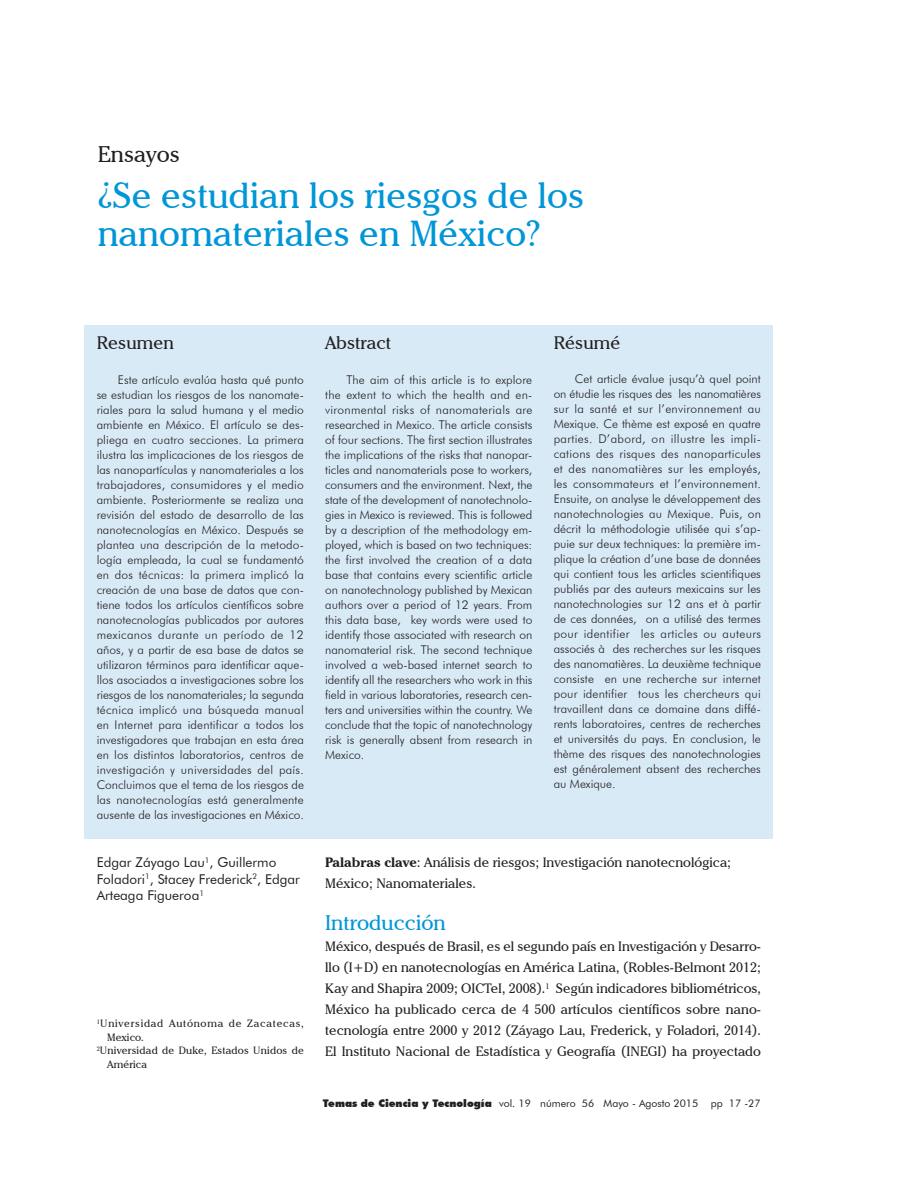
<style>
.page{position:relative;width:918px;height:1188px;background:#fff}
.page>*{position:absolute;margin:0;border:0;box-sizing:border-box;transform-origin:0 0}
._1__Cabeza{font:36px/37.5px "Cheltenham IT Cby BT";color:#0196d7}
.ensayo{font:22.5px "Cheltenham IT Cby BT";color:#231f20}
._1__subcabeza{font:21px "Cheltenham IT Cby BT";color:#0196d7}
.AbstracsTitulos{font:18px "Cheltenham IT Cby BT";color:#231f20}
.Cuerpo_1er_línea{font:13.5px/21px "Cheltenham IT Cby BT";color:#231f20}
.autor{font:13.5px/16.5px "Futura BT";color:#231f20}
.abstract__resumen_es{font:300 12px/15px "Futura BT";color:#231f20;text-align:justify}
.abstrait__frances{font:300 12px/15px "Futura BT";letter-spacing:.005em;color:#231f20;text-align:justify}
.abstract__resumen_in{font:300 12px/15px "Futura BT";color:#231f20;text-align:justify}
.t1{font:10.5px "Futura BT";color:#231f20}
.autor-referencia{font:10.5px/13.5px "Cheltenham IT Cby BT";letter-spacing:.015em;color:#231f20}
.autor-referencia-2{font:10.5px/13.5px "Cheltenham IT Cby BT";letter-spacing:.065em;color:#231f20}
.s1{font-weight:700}
.s2{font-weight:900}
</style>
<div class="page">
<div style="left:84px;top:325px;width:688px;height:513px;background:#d9eaf7"></div>
<p class="ensayo" style="left:98px;top:140px;width:83px">Ensayos</p>
<p class="_1__Cabeza" style="left:98px;top:176px;width:488px">¿Se estudian los riesgos de los nanomateriales en México?</p>
<p class="AbstracsTitulos" style="left:97px;top:332px;width:79px">Resumen</p>
<p class="AbstracsTitulos" style="left:325px;top:332px;width:68px">Abstract</p>
<p class="AbstracsTitulos" style="left:554px;top:332px;width:68px">Résumé</p>
<p class="abstract__resumen_es" style="left:97px;top:372px;width:209px;text-indent:21px">Este artículo evalúa hasta qué punto se estudian los riesgos de los nanomate&shy;riales para la salud humana y el medio ambiente en México. El artículo se des&shy;pliega en cuatro secciones. La primera ilustra las implicaciones de los riesgos de las nanopartículas y nanomateriales a los trabajadores, consumidores y el medio ambiente. Posteriormente se realiza una revisión del estado de desarrollo de las nanotecnologías en México. Después se plantea una descripción de la metodo&shy;logía empleada, la cual se fundamentó en dos técnicas: la primera implicó la creación de una base de datos que con&shy;tiene todos los artículos científicos sobre nanotecnologías publicados por autores mexicanos durante un período de 12 años, y a partir de esa base de datos se utilizaron términos para identificar aque&shy;llos asociados a investigaciones sobre los riesgos de los nanomateriales; la segunda técnica implicó una búsqueda manual en Internet para identificar a todos los investigadores que trabajan en esta área en los distintos laboratorios, centros de investigación y universidades del país.<br>Concluimos que el tema de los riesgos de las nanotecnologías está generalmente ausente de las investigaciones en México.</p>
<p class="abstrait__frances" style="left:554px;top:371px;width:209px;text-indent:21px">Cet article évalue jusqu’à quel point on étudie les risques des les nanomatières sur la santé et sur l’environnement au Mexique. Ce thème est exposé en quatre parties. D’abord, on illustre les impli&shy;cations des risques des nanoparticules et des nanomatières sur les employés, les consommateurs et l’environnement.<br>Ensuite, on analyse le développement des nanotechnologies au Mexique. Puis, on décrit la méthodologie utilisée qui s’ap&shy;puie sur deux techniques: la première im&shy;plique la création d’une base de données qui contient tous les articles scientifiques publiés par des auteurs mexicains sur les nanotechnologies sur 12 ans et à partir de ces données, on a utilisé des termes pour identifier les articles ou auteurs associés à des recherches sur les risques des nanomatières. La deuxième technique consiste en une recherche sur internet pour identifier tous les chercheurs qui travaillent dans ce domaine dans diffé&shy;rents laboratoires, centres de recherches et universités du pays. En conclusion, le thème des risques des nanotechnologies est généralement absent des recherches au Mexique.</p>
<p class="abstract__resumen_in" style="left:325px;top:372px;width:209px;text-indent:21px">The aim of this article is to explore the extent to which the health and en&shy;vironmental risks of nanomaterials are researched in Mexico. The article consists of four sections. The first section illustrates the implications of the risks that nanopar&shy;ticles and nanomaterials pose to workers, consumers and the environment. Next, the state of the development of nanotechnolo&shy;gies in Mexico is reviewed. This is followed by a description of the methodology em&shy;ployed, which is based on two techniques: the first involved the creation of a data base that contains every scientific article on nanotechnology published by Mexican authors over a period of 12 years. From this data base, key words were used to identify those associated with research on nanomaterial risk. The second technique involved a web-based internet search to identify all the researchers who work in this field in various laboratories, research cen&shy;ters and universities within the country. We conclude that the topic of nanotechnology risk is generally absent from research in Mexico.</p>
<p class="autor" style="left:97px;top:854px;width:205px">Edgar Záyago Lau<sup>1</sup>, Guillermo<br>Foladori<sup>1</sup>, Stacey Frederick<sup>2</sup>, Edgar<br>Arteaga Figueroa<sup>1</sup></p>
<p class="autor-referencia-2" style="left:107px;top:1016px;width:198px;text-indent:-11px"><sup>1</sup>Universidad Autónoma de Zacatecas,<br>Mexico.</p>
<p class="autor-referencia" style="left:107px;top:1043px;width:198px;text-indent:-11px"><sup>2</sup>Universidad de Duke, Estados Unidos de<br>América</p>
<p class="Cuerpo_1er_línea" style="left:325px;top:852px;width:407px"><span class="s1">Palabras clave</span>: Análisis de riesgos; Investigación nanotecnológica;<br>México; Nanomateriales.</p>
<p class="_1__subcabeza" style="left:325px;top:910px;width:122px">Introducción</p>
<p class="Cuerpo_1er_línea" style="left:325px;top:936px;width:437px;text-align:justify">México, después de Brasil, es el segundo país en Investigación y Desarro&shy;llo (I+D) en nanotecnologías en América Latina, (Robles-Belmont 2012; Kay and Shapira 2009; OICTeI, 2008).<sup>1</sup> Según indicadores bibliométricos, México ha publicado cerca de 4 500 artículos científicos sobre nano&shy;tecnología entre 2000 y 2012 (Záyago Lau, Frederick, y Foladori, 2014).<br>El Instituto Nacional de Estadística y Geografía (INEGI) ha proyectado</p>
<p class="t1" style="left:323px;top:1097px;width:439px"><span class="s2">Temas de Ciencia y Tecnología</span> vol. 19 número 56 Mayo - Agosto 2015 pp 17 -27</p>
</div>
